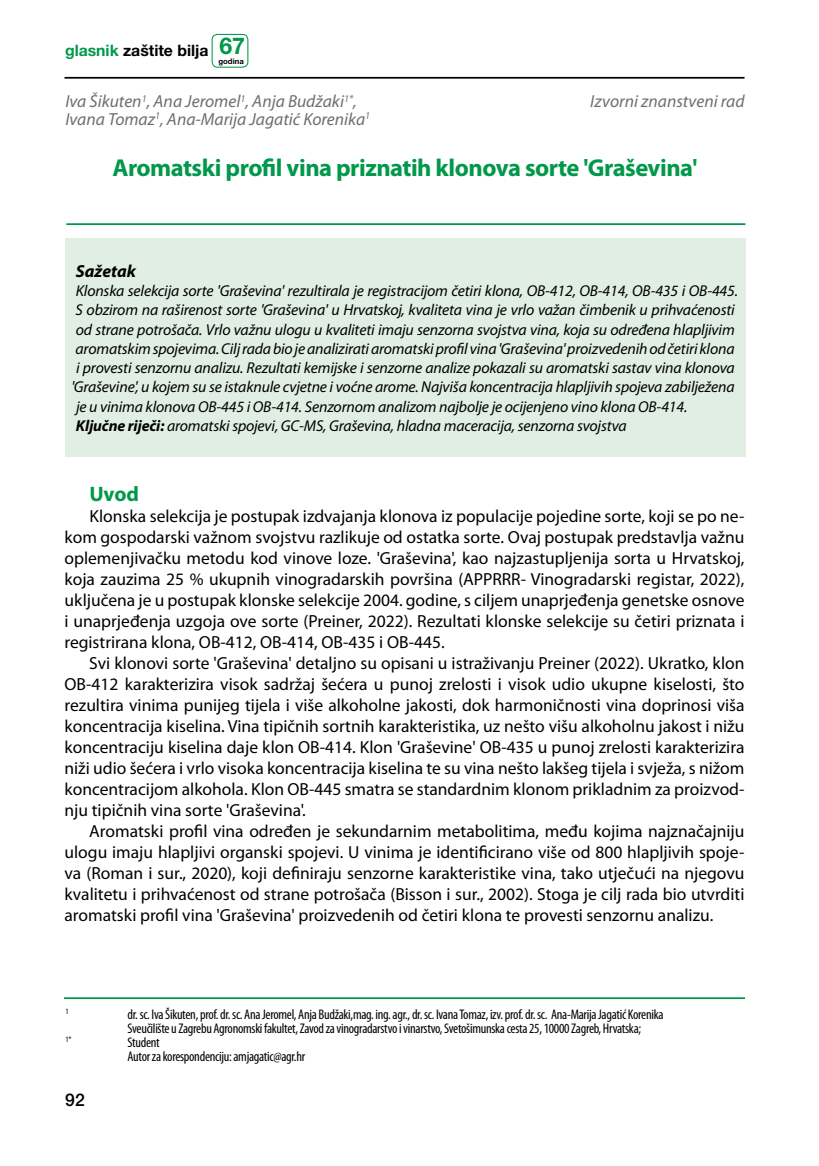
<style>
.page{position:relative;width:819px;height:1166px;background:#fff}
.page>*{position:absolute;margin:0;border:0;box-sizing:border-box;transform-origin:0 0}
.t1{font:700 24.5px "Myriad Pro";letter-spacing:-.02em;color:#00984a}
.t2{font:700 21px "Myriad Pro";color:#00984a}
.t3{font:17.5px/21px "Myriad Pro";color:#000;text-align:justify}
.t4{font:italic 17.5px "Myriad Pro";color:#6d6e71}
.t5{font:italic 700 17.5px "Myriad Pro";color:#000}
.t6{font:500 17.5px "Helvetica Neue LT Pro";color:#000}
.t7{font:italic 15.75px/19.2px "Myriad Pro";letter-spacing:-.01em;color:#000}
.t8{font:700 15.75px "Helvetica Neue LT Pro";color:#000}
.t9{font:condensed 14px/14px "Myriad Pro";letter-spacing:-.02em;color:#000}
.t10{font:condensed 8.22px "Myriad Pro";color:#000}
.t11{font:700 7.7px "Helvetica Neue LT Pro";color:#000}
.s1{color:#00984a}
.s2{font-size:23.1px;color:#00984a}
.s3{font-weight:700}
</style>
<div class="page">
<hr style="left:64px;top:77px;width:680px;height:2px;background:#000">
<div style="left:211px;top:34px;width:37px;height:34px;border:1px solid #00984a;border-radius:5px"></div>
<hr style="left:66px;top:223px;width:679px;height:2px;background:#00984a">
<div style="left:65px;top:238px;width:680px;height:218px;background:#e0eee4"></div>
<hr style="left:64px;top:997px;width:681px;height:2px;background:#00984a">
<p class="t8" style="left:65px;top:41px;width:181px"><span class="s1">glasnik</span> zaštite bilja <span class="s2">67</span></p>
<p class="t11" style="left:218px;top:56px;width:27px">godina</p>
<p class="t4" style="left:65px;top:91px;width:293px">Iva Šikuten<sup>1</sup>, Ana Jeromel<sup>1</sup>, Anja Budžaki<sup>1*</sup>,</p>
<p class="t4" style="left:590px;top:91px;width:156px">Izvorni znanstveni rad</p>
<p class="t4" style="left:65px;top:108px;width:306px">Ivana Tomaz<sup>1</sup>, Ana-Marija Jagatić Korenika<sup>1</sup></p>
<h1 class="t1" style="left:113px;top:152px;width:586px">Aromatski profil vina priznatih klonova sorte 'Graševina'</h1>
<p class="t5" style="left:76px;top:260px;width:62px">Sažetak</p>
<p class="t7" style="left:71px;top:281px;width:668px">Klonska selekcija sorte 'Graševina' rezultirala je registracijom četiri klona, OB-412, OB-414, OB-435 i OB-445.<br>S obzirom na raširenost sorte 'Graševina' u Hrvatskoj, kvaliteta vina je vrlo važan čimbenik u prihvaćenosti od strane potrošača. Vrlo važnu ulogu u kvaliteti imaju senzorna svojstva vina, koja su određena hlapljivim aromatskim spojevima. Cilj rada bio je analizirati aromatski profil vina 'Graševina' proizvedenih od četiri klona<br>i provesti senzornu analizu. Rezultati kemijske i senzorne analize pokazali su aromatski sastav vina klonova 'Graševine', u kojem su se istaknule cvjetne i voćne arome. Najviša koncentracija hlapljivih spojeva zabilježena je u vinima klonova OB-445 i OB-414. Senzornom analizom najbolje je ocijenjeno vino klona OB-414.<br><span class="s3">Ključne riječi:</span> aromatski spojevi, GC-MS, Graševina, hladna maceracija, senzorna svojstva</p>
<p class="t2" style="left:89px;top:480px;width:51px">Uvod</p>
<p class="t3" style="left:64px;top:505px;width:681px;text-indent:25px">Klonska selekcija je postupak izdvajanja klonova iz populacije pojedine sorte, koji se po ne&shy;kom gospodarski važnom svojstvu razlikuje od ostatka sorte. Ovaj postupak predstavlja važnu oplemenjivačku metodu kod vinove loze. 'Graševina', kao najzastupljenija sorta u Hrvatskoj, koja zauzima 25 % ukupnih vinogradarskih površina (APPRRR- Vinogradarski registar, 2022), uključena je u postupak klonske selekcije 2004. godine, s ciljem unaprjeđenja genetske osnove i unaprjeđenja uzgoja ove sorte (Preiner, 2022). Rezultati klonske selekcije su četiri priznata i registrirana klona, OB-412, OB-414, OB-435 i OB-445.</p>
<p class="t3" style="left:64px;top:652px;width:681px;text-indent:25px">Svi klonovi sorte 'Graševina' detaljno su opisani u istraživanju Preiner (2022). Ukratko, klon OB-412 karakterizira visok sadržaj šećera u punoj zrelosti i visok udio ukupne kiselosti, što rezultira vinima punijeg tijela i više alkoholne jakosti, dok harmoničnosti vina doprinosi viša koncentracija kiselina. Vina tipičnih sortnih karakteristika, uz nešto višu alkoholnu jakost i nižu koncentraciju kiselina daje klon OB-414. Klon 'Graševine' OB-435 u punoj zrelosti karakterizira niži udio šećera i vrlo visoka koncentracija kiselina te su vina nešto lakšeg tijela i svježa, s nižom koncentracijom alkohola. Klon OB-445 smatra se standardnim klonom prikladnim za proizvod&shy;nju tipičnih vina sorte 'Graševina'.</p>
<p class="t3" style="left:64px;top:820px;width:681px;text-indent:25px">Aromatski profil vina određen je sekundarnim metabolitima, među kojima najznačajniju ulogu imaju hlapljivi organski spojevi. U vinima je identificirano više od 800 hlapljivih spoje&shy;va (Roman i sur., 2020), koji definiraju senzorne karakteristike vina, tako utječući na njegovu kvalitetu i prihvaćenost od strane potrošača (Bisson i sur., 2002). Stoga je cilj rada bio utvrditi aromatski profil vina 'Graševina' proizvedenih od četiri klona te provesti senzornu analizu.</p>
<p class="t10" style="left:65px;top:1006px;width:5px">1</p>
<p class="t9" style="left:127px;top:1007px;width:537px">dr. sc. Iva Šikuten, prof. dr. sc. Ana Jeromel, Anja Budžaki,mag. ing. agr., dr. sc. Ivana Tomaz, izv. prof. dr. sc. Ana-Marija Jagatić Korenika<br>Sveučilište u Zagrebu Agronomski fakultet, Zavod za vinogradarstvo i vinarstvo, Svetošimunska cesta 25, 10000 Zagreb, Hrvatska;</p>
<p class="t10" style="left:65px;top:1034px;width:8px">1*</p>
<p class="t9" style="left:127px;top:1035px;width:179px">Student<br>Autor za korespondenciju: amjagatic@agr.hr</p>
<p class="t6" style="left:65px;top:1090px;width:21px">92</p>
</div>
